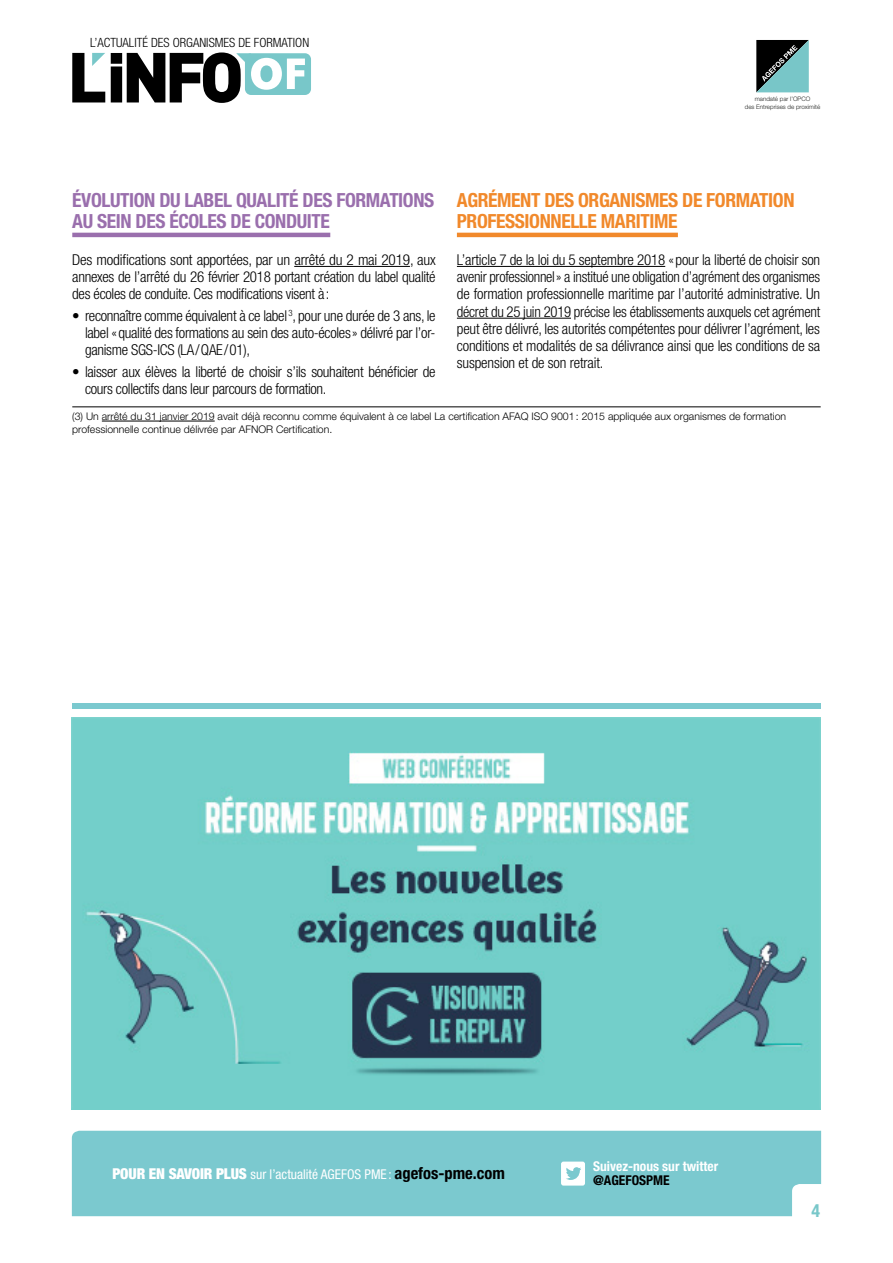
<style>
.page{position:relative;width:893px;height:1263px;background:#fff}
.page>*{position:absolute;margin:0;border:0;box-sizing:border-box;transform-origin:0 0}
.t1{font:700 condensed 19.5px/21px "Helvetica Neue LT Std";letter-spacing:-.02em;color:#9a6fad}
.t2{font:700 condensed 19.5px/21px "Helvetica Neue LT Std";letter-spacing:-.02em;color:#f1892b}
.t3{font:700 condensed 18px "Helvetica Neue LT Std";color:#78c7c9}
.t4{font:300 condensed 15px/17.2px "Helvetica Neue LT Std";letter-spacing:-.02em;color:#000;text-align:justify}
.t5{font:condensed 13.5px "Helvetica Neue LT Std";color:#fff}
.t6{font:700 condensed 13.5px "Helvetica Neue LT Std";color:#fff}
.t7{font:700 condensed 13.5px "Helvetica Neue LT Std";color:#000}
.t8{font:300 condensed 12.75px "Helvetica Neue LT Std";color:#000}
.t9{font:300 10.5px/12.6px "Helvetica Neue LT Std";color:#000}
.t10{font:300 6.15px/7.2px "Helvetica Neue LT Std";color:#1d1f1d;text-align:center}
.s1{font-weight:900;font-size:15px}
.s2{font-weight:700;font-size:16.5px;color:#000}
</style>
<div class="page">
<svg style="left:72px;top:53px;width:33px;height:49px"></svg>
<div style="left:245px;top:53px;width:66px;height:42px;background:#78c7c9;border-radius:6px"></div>
<svg style="left:111px;top:52px;width:194px;height:51px"></svg>
<hr style="left:72px;top:233px;width:258px;height:4px;background:#9a6fad">
<hr style="left:294px;top:266px;width:116px;height:1px;background:#000">
<hr style="left:457px;top:233px;width:221px;height:4px;background:#f1892b">
<hr style="left:457px;top:266px;width:208px;height:1px;background:#000">
<hr style="left:457px;top:318px;width:114px;height:1px;background:#000">
<hr style="left:72px;top:406px;width:749px;height:1px;background:#000">
<hr style="left:102px;top:421px;width:113px;height:1px;background:#000">
<svg style="left:756px;top:40px;width:53px;height:52px;background:#497071"></svg>
<div style="left:72px;top:1131px;width:749px;height:85px;background:#7bc9cf"></div>
<svg style="left:561px;top:1161px;width:24px;height:24px"></svg>
<img style="left:71px;top:717px;width:750px;height:392px">
<div style="left:72px;top:704px;width:748px;height:5px;background:#7bc9cf"></div>
<p class="t8" style="left:90px;top:35px;width:220px">L’ACTUALITÉ DES ORGANISMES DE FORMATION</p>
<p class="t10" style="left:745px;top:96px;width:77px">mandaté par l’OPCO<br>des Entreprises de proximité</p>
<h1 class="t1" style="left:72px;top:190px;width:364px">ÉVOLUTION DU LABEL QUALITÉ DES FORMATIONS<br>AU SEIN DES ÉCOLES DE CONDUITE</h1>
<p class="t4" style="left:72px;top:251px;width:365px">Des modifications sont apportées, par un arrêté du 2 mai 2019, aux annexes de l’arrêté du 26 février 2018 portant création du label qualité des écoles de conduite. Ces modifications visent à:</p>
<p class="t4" style="left:85px;top:307px;width:352px;text-indent:-13px">• reconnaître comme équivalent à ce label <sup>3</sup>, pour une durée de 3 ans, le label «qualité des formations au sein des auto-écoles» délivré par l’or&shy;ganisme SGS-ICS (LA/QAE/01),</p>
<p class="t4" style="left:85px;top:363px;width:352px;text-indent:-13px">• laisser aux élèves la liberté de choisir s’ils souhaitent bénéficier de cours collectifs dans leur parcours de formation.</p>
<h1 class="t2" style="left:457px;top:190px;width:339px">AGRÉMENT DES ORGANISMES DE FORMATION<br>PROFESSIONNELLE MARITIME</h1>
<p class="t4" style="left:457px;top:251px;width:365px">L’article 7 de la loi du 5 septembre 2018 «pour la liberté de choisir son avenir professionnel» a institué une obligation d’agrément des organismes de formation professionnelle maritime par l’autorité administrative. Un décret du 25 juin 2019 précise les établissements auxquels cet agrément peut être délivré, les autorités compétentes pour délivrer l’agrément, les conditions et modalités de sa délivrance ainsi que les conditions de sa suspension et de son retrait.</p>
<p class="t9" style="left:72px;top:410px;width:715px">(3) Un arrêté du 31 janvier 2019 avait déjà reconnu comme équivalent à ce label La certification AFAQ ISO 9001: 2015 appliquée aux organismes de formation professionnelle continue délivrée par AFNOR Certification.</p>
<p class="t5" style="left:112px;top:1167px;width:394px"><span class="s1">POUR EN SAVOIR PLUS</span> sur l’actualité AGEFOS PME : <span class="s2">agefos-pme.com</span></p>
<p class="t6" style="left:593px;top:1158px;width:127px">Suivez-nous sur twitter</p>
<p class="t7" style="left:593px;top:1171px;width:78px">@AGEFOSPME</p>
<p class="t3" style="left:812px;top:1199px;width:10px">4</p>
</div>
